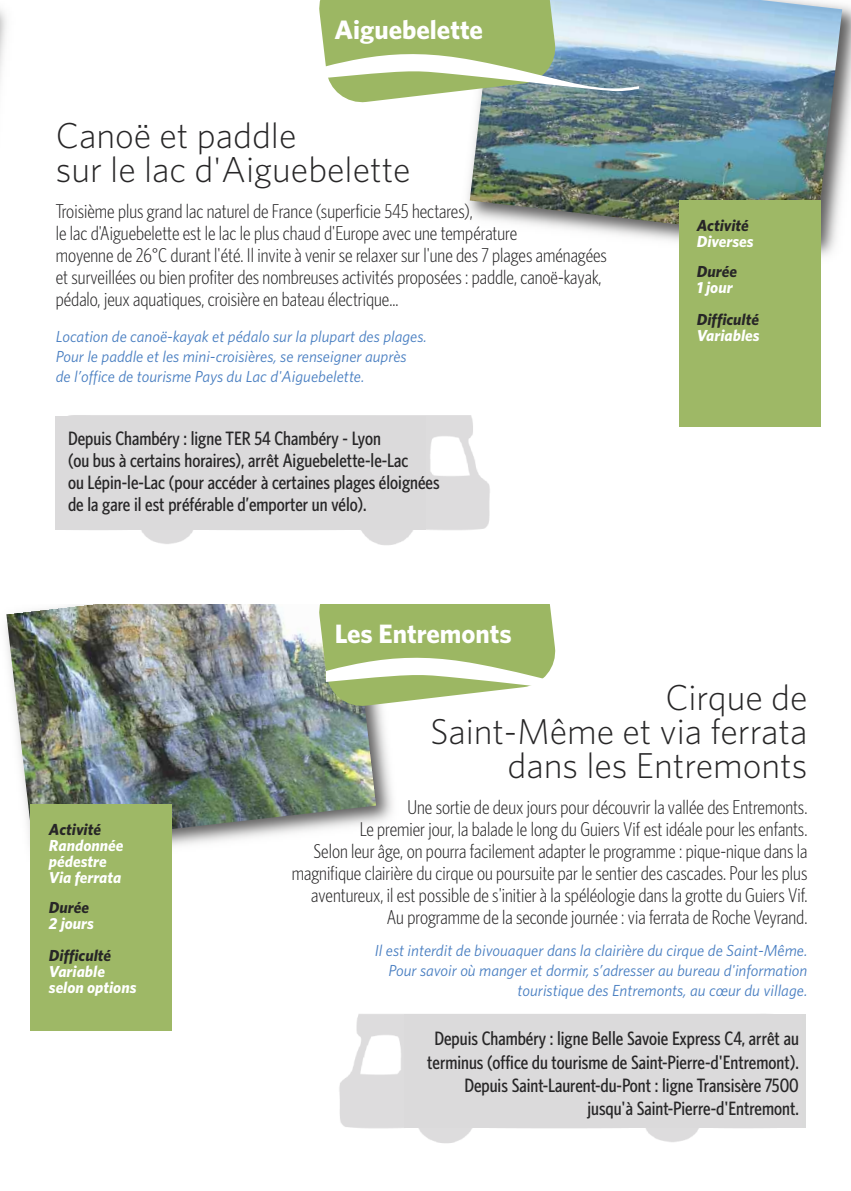
<style>
.page{position:relative;width:851px;height:1191px;background:#fff}
.page>*{position:absolute;margin:0;border:0;box-sizing:border-box;transform-origin:0 0}
.t1{font:300 36px/34px "Whitney HTF";color:#272627;text-align:right}
.t2{font:700 26.6px "Whitney HTF";color:#fff}
.t3{font:300 condensed 20px/22px "Whitney HTF";color:#272627;text-align:right}
.t4{font:500 condensed 19.4px/22px "Whitney HTF";color:#272627}
.t5{font:italic 16px/20px "Whitney HTF";color:#487ec1;text-align:right}
.t6{font:italic 700 16px/16px "Whitney HTF";color:#fff}
.t7{font:italic 700 16px "Whitney HTF";color:#272627}
</style>
<div class="page">
<img style="left:468px;top:5px;width:382px;height:263px">
<img style="left:469px;top:0;width:373px;height:240px">
<svg style="left:319px;top:0;width:319px;height:104px"></svg>
<div style="left:678px;top:200px;width:142px;height:227px;background:#9eb866"></div>
<img style="left:172px;top:708px;width:221px;height:138px">
<img style="left:6px;top:604px;width:370px;height:239px">
<svg style="left:317px;top:604px;width:239px;height:104px"></svg>
<div style="left:30px;top:804px;width:142px;height:226px;background:#9eb866"></div>
<img style="left:55px;top:415px;width:435px;height:130px">
<div style="left:55px;top:416px;width:370px;height:113px;background:#dbdadb"></div>
<img style="left:339px;top:1014px;width:461px;height:129px">
<div style="left:404px;top:1014px;width:396px;height:113px;background:#dbdadb"></div>
<h2 class="t2" style="left:334px;top:15px;width:150px">Aiguebelette</h2>
<h1 class="t1" style="left:56px;top:118px;width:356px;text-align:left">Canoë et paddle<br>sur le lac d'Aiguebelette</h1>
<p class="t3" style="left:56px;top:200px;width:552px;text-align:left">Troisième plus grand lac naturel de France (superficie 545 hectares),<br>le lac d'Aiguebelette est le lac le plus chaud d'Europe avec une température<br>moyenne de 26°C durant l'été. Il invite à venir se relaxer sur l'une des 7 plages aménagées et surveillées ou bien profiter des nombreuses activités proposées : paddle, canoë-kayak, pédalo, jeux aquatiques, croisière en bateau électrique...</p>
<p class="t5" style="left:56px;top:326px;width:372px;text-align:left">Location de canoë-kayak et pédalo sur la plupart des plages.<br>Pour le paddle et les mini-croisières, se renseigner auprès<br>de l’office de tourisme Pays du Lac d'Aiguebelette.</p>
<p class="t4" style="left:68px;top:427px;width:373px">Depuis Chambéry : ligne TER 54 Chambéry - Lyon<br>(ou bus à certains horaires), arrêt Aiguebelette-le-Lac<br>ou Lépin-le-Lac (pour accéder à certaines plages éloignées de la gare il est préférable d’emporter un vélo).</p>
<h2 class="t2" style="left:334px;top:618px;width:178px">Les Entremonts</h2>
<p class="t7" style="left:696px;top:216px;width:54px">Activité</p>
<p class="t6" style="left:696px;top:234px;width:58px">Diverses</p>
<p class="t7" style="left:696px;top:262px;width:42px">Durée</p>
<p class="t6" style="left:696px;top:280px;width:37px">1 jour</p>
<p class="t7" style="left:696px;top:310px;width:64px">Difficulté</p>
<p class="t6" style="left:696px;top:328px;width:64px">Variables</p>
<p class="t7" style="left:49px;top:820px;width:54px">Activité</p>
<p class="t6" style="left:49px;top:837px;width:76px">Randonnée pédestre<br>Via ferrata</p>
<p class="t7" style="left:49px;top:898px;width:42px">Durée</p>
<p class="t6" style="left:49px;top:915px;width:46px">2 jours</p>
<p class="t7" style="left:49px;top:946px;width:64px">Difficulté</p>
<p class="t6" style="left:49px;top:963px;width:89px">Variable selon options</p>
<h1 class="t1" style="left:430px;top:681px;width:379px">Cirque de<br>Saint-Même et via ferrata dans les Entremonts</h1>
<p class="t3" style="left:292px;top:796px;width:517px">Une sortie de deux jours pour découvrir la vallée des Entremonts.<br>Le premier jour, la balade le long du Guiers Vif est idéale pour les enfants.<br>Selon leur âge, on pourra facilement adapter le programme : pique-nique dans la magnifique clairière du cirque ou poursuite par le sentier des cascades. Pour les plus aventureux, il est possible de s'initier à la spéléologie dans la grotte du Guiers Vif.<br>Au programme de la seconde journée : via ferrata de Roche Veyrand.</p>
<p class="t5" style="left:375px;top:940px;width:434px">Il est interdit de bivouaquer dans la clairière du cirque de Saint-Même.<br>Pour savoir où manger et dormir, s’adresser au bureau d'information touristique des Entremonts, au cœur du village.</p>
<p class="t4" style="left:427px;top:1027px;width:373px;line-height:23.2px;text-align:right">Depuis Chambéry : ligne Belle Savoie Express C4, arrêt au terminus (office du tourisme de Saint-Pierre-d'Entremont).<br>Depuis Saint-Laurent-du-Pont : ligne Transisère 7500 jusqu'à Saint-Pierre-d'Entremont.</p>
</div>
